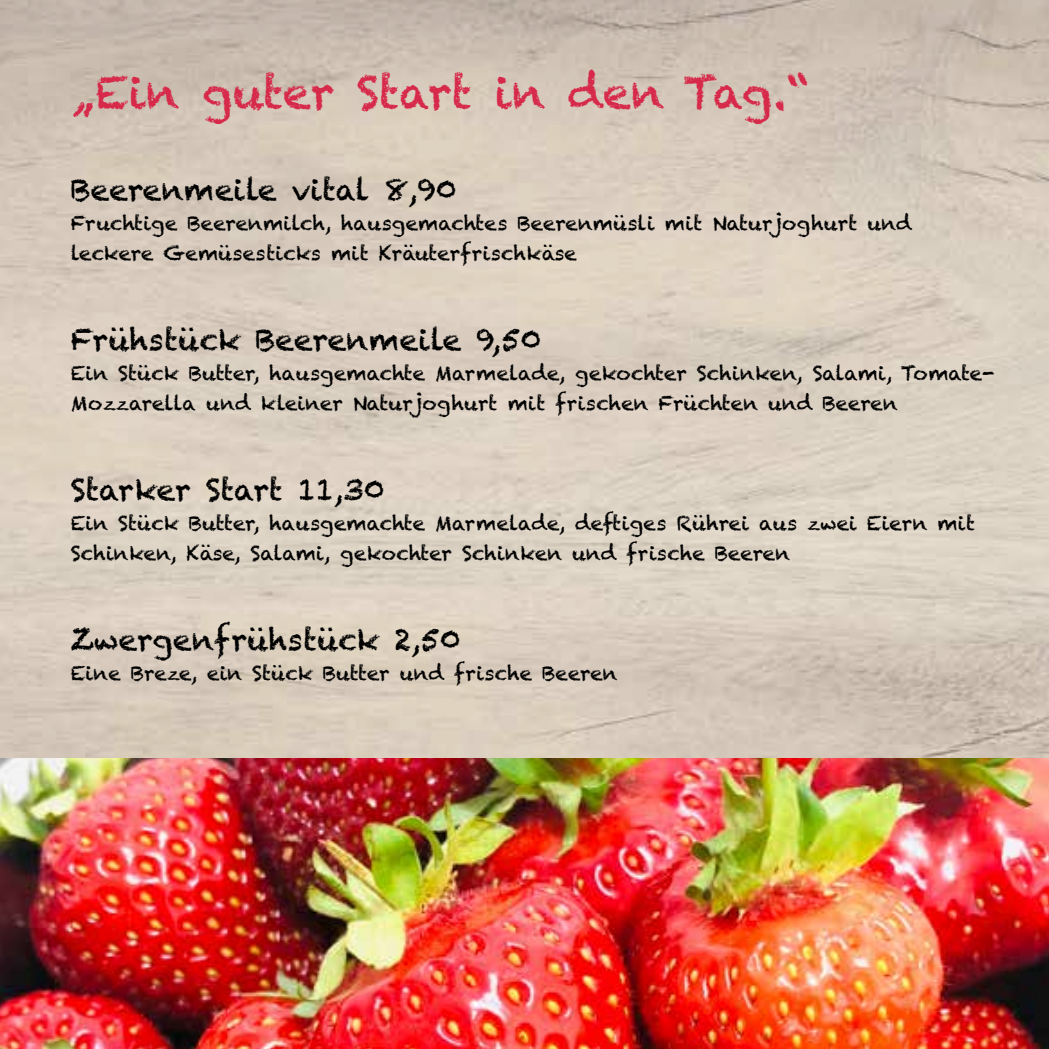
<style>
.page{position:relative;width:1049px;height:1049px;background:#fff}
.page>*{position:absolute;margin:0;border:0;box-sizing:border-box;transform-origin:0 0}
.t1{font:45px "Chalkduster";color:#d7294a}
.t2{font:30px "Chalkduster";color:#000}
.t3{font:20px/30px "Chalkduster";color:#000}
</style>
<div class="page">
<img style="left:0;top:758px;width:1049px;height:291px">
<h1 class="t1" style="left:71px;top:66px;width:740px">„Ein guter Start in den Tag.“</h1>
<h2 class="t2" style="left:71px;top:172px;width:387px">Beerenmeile vital 8,90</h2>
<p class="t3" style="left:71px;top:208px;width:842px">Fruchtige Beerenmilch, hausgemachtes Beerenmüsli mit Naturjoghurt und leckere Gemüsesticks mit Kräuterfrischkäse</p>
<h2 class="t2" style="left:71px;top:322px;width:472px">Frühstück Beerenmeile 9,50</h2>
<p class="t3" style="left:71px;top:358px;width:925px">Ein Stück Butter, hausgemachte Marmelade, gekochter Schinken, Salami, Tomate-<br>Mozzarella und kleiner Naturjoghurt mit frischen Früchten und Beeren</p>
<h2 class="t2" style="left:71px;top:472px;width:315px">Starker Start 11,30</h2>
<p class="t3" style="left:71px;top:508px;width:906px">Ein Stück Butter, hausgemachte Marmelade, deftiges Rührei aus zwei Eiern mit<br>Schinken, Käse, Salami, gekochter Schinken und frische Beeren</p>
<h2 class="t2" style="left:71px;top:622px;width:391px">Zwergenfrühstück 2,50</h2>
<p class="t3" style="left:71px;top:658px;width:548px">Eine Breze, ein Stück Butter und frische Beeren</p>
</div>
